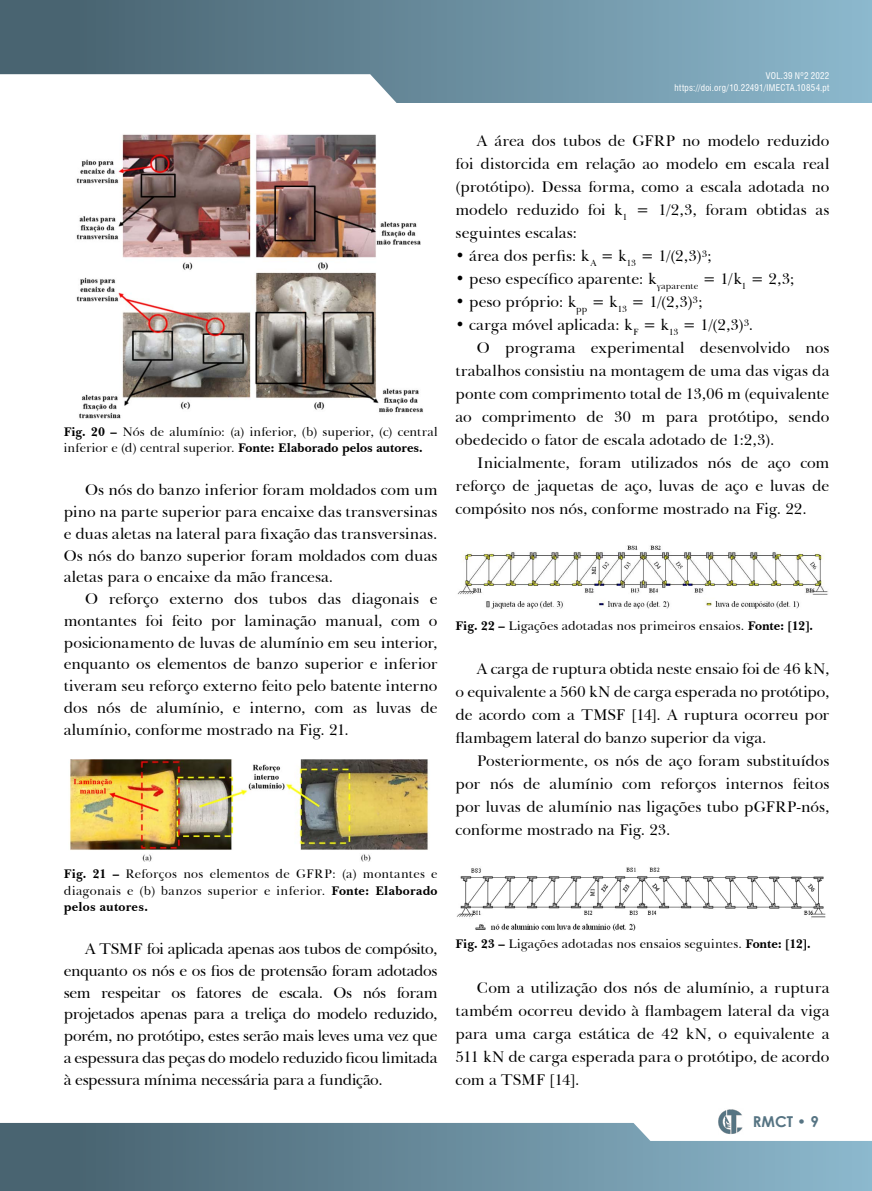
<style>
.page{position:relative;width:872px;height:1191px;background:#fff}
.page>*{position:absolute;margin:0;border:0;box-sizing:border-box;transform-origin:0 0}
.t1{font:15.75px/21.8px "Baskerville BT";letter-spacing:-.01em;color:#000;text-align:justify}
.t2{font:700 15px "Century Gothic";color:#567483}
.t3{font:12.75px/16.5px "Baskerville BT";letter-spacing:.01em;color:#000}
.t4{font:condensed 9px/12px "Swiss 721 BT";letter-spacing:.03em;color:#fff;text-align:right}
.s1{font-weight:700}
</style>
<div class="page">
<div style="left:0;top:0;width:872px;height:102px;background:linear-gradient(to right,#445d6a,#8cb8cd)"></div>
<hr style="left:0;top:0;width:1px;height:102px;background:#496471">
<svg style="left:0;top:1123px;width:872px;height:68px;background:#658898"></svg>
<svg style="left:629px;top:1123px;width:243px;height:18px"></svg>
<svg style="left:0;top:74px;width:406px;height:29px"></svg>
<img style="left:718px;top:1109px;width:25px;height:25px">
<img style="left:76px;top:134px;width:347px;height:285px">
<img style="left:70px;top:759px;width:359px;height:102px">
<img style="left:457px;top:545px;width:371px;height:64px">
<img style="left:456px;top:867px;width:370px;height:63px">
<p class="t3" style="left:64px;top:423px;width:375px"><span class="s1">Fig. 20 –</span> Nós de alumínio: (a) inferior, (b) superior, (c) central inferior e (d) central superior. <span class="s1">Fonte: Elaborado pelos autores.</span></p>
<p class="t1" style="left:64px;top:478px;width:375px;text-indent:21px">Os nós do banzo inferior foram moldados com um pino na parte superior para encaixe das transversinas e duas aletas na lateral para fixação das transversinas.<br>Os nós do banzo superior foram moldados com duas aletas para o encaixe da mão francesa.</p>
<p class="t1" style="left:64px;top:587px;width:375px;text-indent:21px">O reforço externo dos tubos das diagonais e montantes foi feito por laminação manual, com o posicionamento de luvas de alumínio em seu interior, enquanto os elementos de banzo superior e inferior tiveram seu reforço externo feito pelo batente interno dos nós de alumínio, e interno, com as luvas de alumínio, conforme mostrado na Fig. 21.</p>
<p class="t3" style="left:64px;top:865px;width:375px;text-align:justify"><span class="s1">Fig. 21 –</span> Reforços nos elementos de GFRP: (a) montantes e diagonais e (b) banzos superior e inferior. <span class="s1">Fonte: Elaborado pelos autores.</span></p>
<p class="t1" style="left:64px;top:937px;width:375px;text-indent:21px">A TSMF foi aplicada apenas aos tubos de compósito, enquanto os nós e os fios de protensão foram adotados sem respeitar os fatores de escala. Os nós foram projetados apenas para a treliça do modelo reduzido, porém, no protótipo, estes serão mais leves uma vez que a espessura das peças do modelo reduzido ficou limitada à espessura mínima necessária para a fundição.</p>
<p class="t4" style="left:674px;top:70px;width:156px">VOL.39 Nº2 2022 https://doi.org/10.22491/IMECTA.10854.pt</p>
<p class="t1" style="left:455px;top:129px;width:375px;line-height:23px;text-indent:21px">A área dos tubos de GFRP no modelo reduzido foi distorcida em relação ao modelo em escala real (protótipo). Dessa forma, como a escala adotada no modelo reduzido foi k<sub>1</sub> = 1/2,3, foram obtidas as seguintes escalas:</p>
<p class="t1" style="left:455px;top:244px;width:258px">• área dos perfis: k<sub>A</sub> = k<sub>13</sub> = 1/(2,3)³;</p>
<p class="t1" style="left:455px;top:267px;width:340px">• peso específico aparente: k<sub>γaparente</sub> = 1/k<sub>1</sub> = 2,3;</p>
<p class="t1" style="left:455px;top:290px;width:249px">• peso próprio: k<sub>pp</sub> = k<sub>13</sub> = 1/(2,3)³;</p>
<p class="t1" style="left:455px;top:313px;width:299px">• carga móvel aplicada: k<sub>F</sub> = k<sub>13</sub> = 1/(2,3)³.</p>
<p class="t1" style="left:477px;top:336px;width:354px">O programa experimental desenvolvido nos</p>
<p class="t1" style="left:455px;top:359px;width:375px">trabalhos consistiu na montagem de uma das vigas da</p>
<p class="t1" style="left:455px;top:382px;width:375px">ponte com comprimento total de 13,06 m (equivalente</p>
<p class="t1" style="left:455px;top:405px;width:375px">ao comprimento de 30 m para protótipo, sendo</p>
<p class="t1" style="left:455px;top:428px;width:320px">obedecido o fator de escala adotado de 1:2,3).</p>
<p class="t1" style="left:477px;top:451px;width:354px">Inicialmente, foram utilizados nós de aço com</p>
<p class="t1" style="left:455px;top:474px;width:375px">reforço de jaquetas de aço, luvas de aço e luvas de</p>
<p class="t1" style="left:455px;top:497px;width:353px">compósito nos nós, conforme mostrado na Fig. 22.</p>
<p class="t3" style="left:455px;top:617px;width:359px"><span class="s1">Fig. 22 –</span> Ligações adotadas nos primeiros ensaios. <span class="s1">Fonte: [12].</span></p>
<p class="t1" style="left:455px;top:656px;width:375px;line-height:23px;text-indent:21px">A carga de ruptura obtida neste ensaio foi de 46 kN, o equivalente a 560 kN de carga esperada no protótipo, de acordo com a TMSF [14]. A ruptura ocorreu por flambagem lateral do banzo superior da viga.</p>
<p class="t1" style="left:455px;top:748px;width:375px;line-height:23px;text-indent:21px">Posteriormente, os nós de aço foram substituídos por nós de alumínio com reforços internos feitos por luvas de alumínio nas ligações tubo pGFRP-nós, conforme mostrado na Fig. 23.</p>
<p class="t3" style="left:455px;top:935px;width:356px"><span class="s1">Fig. 23 –</span> Ligações adotadas nos ensaios seguintes. <span class="s1">Fonte: [12].</span></p>
<p class="t1" style="left:455px;top:975px;width:375px;line-height:23px;text-indent:21px">Com a utilização dos nós de alumínio, a ruptura também ocorreu devido à flambagem lateral da viga para uma carga estática de 42 kN, o equivalente a 511 kN de carga esperada para o protótipo, de acordo com a TSMF [14].</p>
<p class="t2" style="left:753px;top:1110px;width:67px">RMCT • 9</p>
</div>
